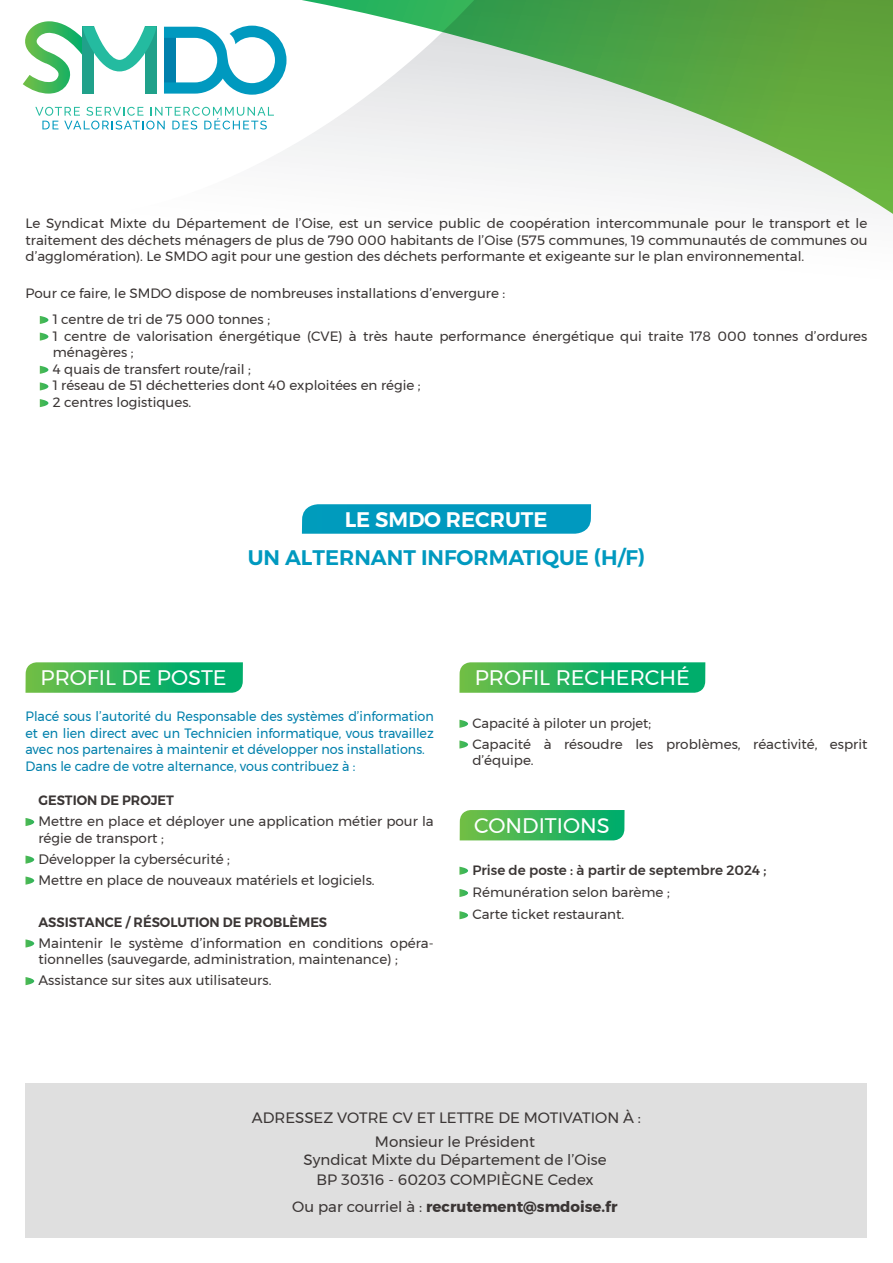
<style>
.page{position:relative;width:893px;height:1263px;background:#fff}
.page>*{position:absolute;margin:0;border:0;box-sizing:border-box;transform-origin:0 0}
.t1{font:21px "Montserrat";color:#fff}
.t2{font:600 21px "Montserrat";color:#0099bf}
.t3{font:600 21px "Montserrat";color:#fff}
.t4{font:15px/24.3px "Montserrat";color:#3b3635}
.t5{font:700 15px "Montserrat";color:#3b3635}
.t6{font:13.65px/16.6px "Montserrat";color:#3b3635}
.t7{font:13.5px/16.6px "Montserrat";color:#3b3635}
.t8{font:13.5px/16.5px "Montserrat";color:#0080ac;scale:.94 1}
.t9{font:600 13.5px "Montserrat";color:#3b3635;scale:.96 1}
.t10{font:500 13.5px "Montserrat";color:#3b3635}
.s1{font-weight:400}
</style>
<div class="page">
<svg style="left:23px;top:21px;width:87px;height:73px"></svg>
<svg style="left:35px;top:107px;width:75px;height:22px"></svg>
<svg style="left:110px;top:0;width:783px;height:214px"></svg>
<svg style="left:40px;top:316px;width:8px;height:8px"></svg>
<svg style="left:40px;top:333px;width:8px;height:8px"></svg>
<svg style="left:40px;top:366px;width:8px;height:8px"></svg>
<svg style="left:40px;top:382px;width:8px;height:8px"></svg>
<svg style="left:40px;top:399px;width:8px;height:8px"></svg>
<svg style="left:460px;top:810px;width:164px;height:30px;background:#38b55a"></svg>
<svg style="left:459px;top:867px;width:9px;height:8px"></svg>
<svg style="left:459px;top:889px;width:9px;height:8px"></svg>
<svg style="left:459px;top:911px;width:9px;height:8px"></svg>
<svg style="left:302px;top:504px;width:289px;height:30px;background:#079cc0"></svg>
<svg style="left:26px;top:818px;width:8px;height:8px"></svg>
<svg style="left:26px;top:855px;width:8px;height:9px"></svg>
<svg style="left:26px;top:876px;width:8px;height:9px"></svg>
<svg style="left:26px;top:939px;width:8px;height:8px"></svg>
<svg style="left:26px;top:977px;width:8px;height:8px"></svg>
<svg style="left:26px;top:662px;width:217px;height:31px;background:#2fb561"></svg>
<svg style="left:459px;top:662px;width:246px;height:31px;background:#2ab463"></svg>
<svg style="left:459px;top:720px;width:9px;height:8px"></svg>
<svg style="left:459px;top:740px;width:9px;height:8px"></svg>
<div style="left:26px;top:1083px;width:841px;height:154px;background:#dfdfdf"></div>
<p class="t7" style="left:26px;top:215px;width:843px;text-align:justify">Le Syndicat Mixte du Département de l’Oise, est un service public de coopération intercommunale pour le transport et le traitement des déchets ménagers de plus de 790 000 habitants de l’Oise (575 communes, 19 communautés de communes ou d’agglomération). Le SMDO agit pour une gestion des déchets performante et exigeante sur le plan environnemental.</p>
<p class="t7" style="left:53px;top:281px;width:454px;line-height:25.7px;text-indent:-27px">Pour ce faire, le SMDO dispose de nombreuses installations d’envergure :<br>1 centre de tri de 75 000 tonnes ;</p>
<p class="t7" style="left:53px;top:327px;width:816px">1 centre de valorisation énergétique (CVE) à très haute performance énergétique qui traite 178 000 tonnes d’ordures ménagères ;<br>4 quais de transfert route/rail ;<br>1 réseau de 51 déchetteries dont 40 exploitées en régie ;<br>2 centres logistiques.</p>
<h1 class="t3" style="left:345px;top:503px;width:204px">LE SMDO RECRUTE</h1>
<h1 class="t2" style="left:248px;top:541px;width:399px">UN ALTERNANT INFORMATIQUE (H/F)</h1>
<h1 class="t1" style="left:41px;top:661px;width:187px">PROFIL DE POSTE</h1>
<h1 class="t1" style="left:475px;top:661px;width:217px">PROFIL RECHERCHÉ</h1>
<p class="t7" style="left:472px;top:712px;width:397px;line-height:20.7px">Capacité à piloter un projet;<br>Capacité à résoudre les problèmes, réactivité, esprit</p>
<p class="t7" style="left:472px;top:752px;width:63px">d’équipe.</p>
<p class="t8" style="left:26px;top:708px;width:436px">Placé sous l’autorité du Responsable des systèmes d’information et en lien direct avec un Technicien informatique, vous travaillez avec nos partenaires à maintenir et développer nos installations.<br>Dans le cadre de votre alternance, vous contribuez à :</p>
<p class="t9" style="left:38px;top:790px;width:143px">GESTION DE PROJET</p>
<p class="t6" style="left:38px;top:813px;width:397px">Mettre en place et déployer une application métier pour la régie de transport ;</p>
<p class="t6" style="left:38px;top:848px;width:338px;line-height:21px">Développer la cybersécurité ;<br>Mettre en place de nouveaux matériels et logiciels.</p>
<p class="t9" style="left:38px;top:911px;width:302px">ASSISTANCE / RÉSOLUTION DE PROBLÈMES</p>
<p class="t6" style="left:38px;top:934px;width:397px">Maintenir le système d’information en conditions opéra&shy;tionnelles (sauvegarde, administration, maintenance) ;</p>
<p class="t6" style="left:38px;top:972px;width:234px">Assistance sur sites aux utilisateurs.</p>
<h1 class="t1" style="left:474px;top:809px;width:137px">CONDITIONS</h1>
<p class="t10" style="left:472px;top:859px;width:296px">Prise de poste : à partir de septembre 2024 ;</p>
<p class="t7" style="left:472px;top:881px;width:199px;line-height:22.2px">Rémunération selon barème ;<br>Carte ticket restaurant.</p>
<p class="t4" style="left:375px;top:1105px;width:268px;text-indent:-123px">ADRESSEZ VOTRE CV ET LETTRE DE MOTIVATION À :<br>Monsieur le Président</p>
<p class="t4" style="left:303px;top:1150px;width:305px;line-height:20.1px;text-align:center">Syndicat Mixte du Département de l’Oise<br>BP 30316 - 60203 COMPIÈGNE Cedex</p>
<p class="t5" style="left:292px;top:1194px;width:327px"><span class="s1">Ou par courriel à :</span> recrutement@smdoise.fr</p>
</div>
